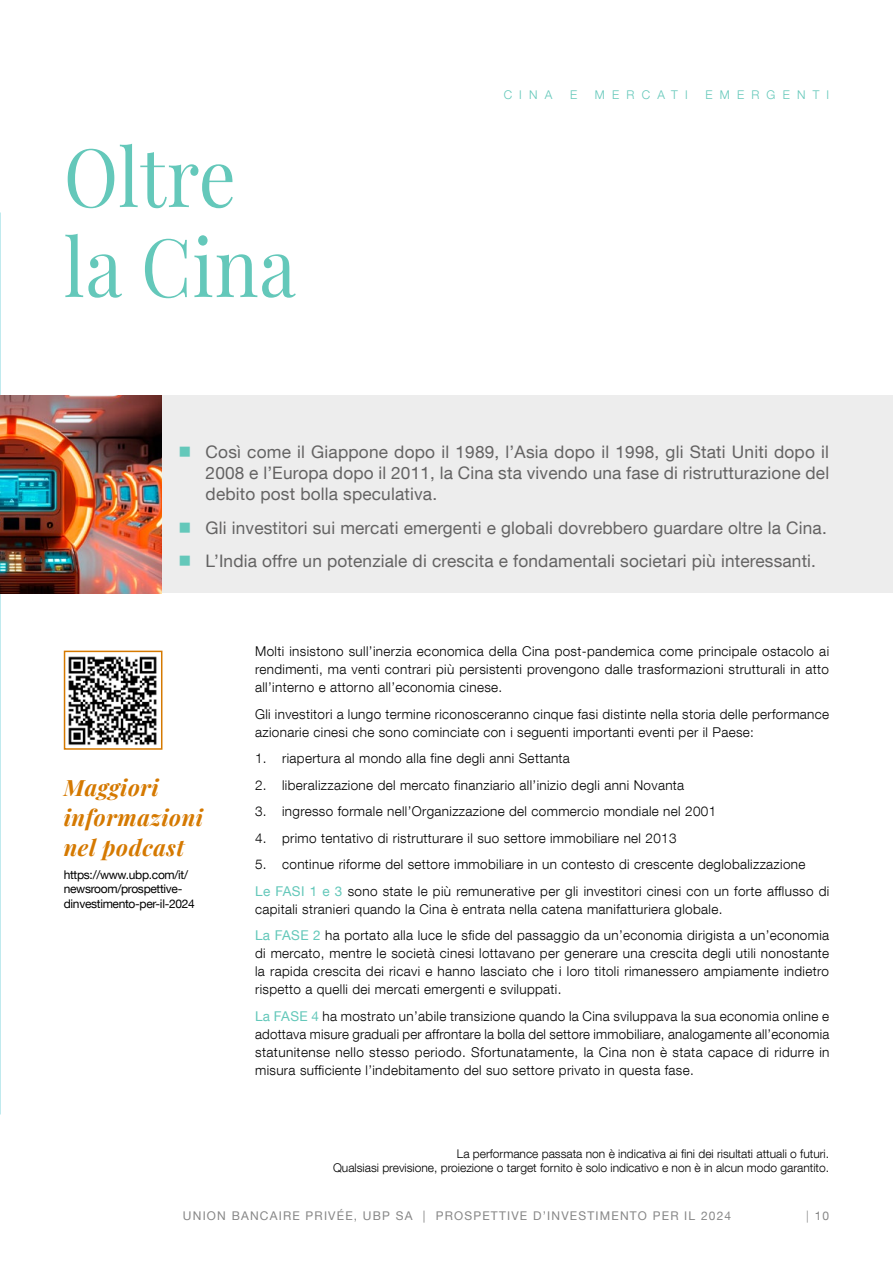
<style>
.page{position:relative;width:893px;height:1263px;background:#fff}
.page>*{position:absolute;margin:0;border:0;box-sizing:border-box;transform-origin:0 0}
.t1{font:80.85px/90px "Playfair Display";letter-spacing:.01em;color:#64c8ba;scale:.91 1}
.t2{font:italic 700 22.5px/30px "Playfair Display";letter-spacing:.025em;color:#d57900}
.t3{font:17.25px/21px "Helvetica Neue LT Com";letter-spacing:.01em;color:#646363;text-align:justify}
.t4{font:300 13.5px/18px "Helvetica Neue LT Com";letter-spacing:.025em;color:#000;text-align:justify}
.t5{font:300 12px/14.4px "Helvetica Neue LT Com";color:#000;text-align:right}
.t6{font:12px/14.4px "Helvetica Neue LT Com";letter-spacing:-.025em;color:#000}
.t7{font:12px "Helvetica Neue LT Com";letter-spacing:.1em;color:#878787}
.t8{font:300 12px "Helvetica Neue LT Com";letter-spacing:.6em;color:#64c8ba}
.s1{font-weight:400;color:#64c8ba}
.s2{font-weight:300}
</style>
<div class="page">
<div style="left:0;top:395px;width:893px;height:198px;background:#ededed"></div>
<img style="left:0;top:395px;width:162px;height:198px">
<img style="left:68px;top:656px;width:89px;height:89px">
<div style="left:64px;top:651px;width:98px;height:99px;border:2px solid #d57900"></div>
<h1 class="t1" style="left:64px;top:125px;width:256px">Oltre la Cina</h1>
<p class="t8" style="left:504px;top:87px;width:50px">CINA</p>
<p class="t8" style="left:570px;top:87px;width:9px">E</p>
<p class="t8" style="left:595px;top:87px;width:94px">MERCATI</p>
<p class="t8" style="left:706px;top:87px;width:125px">EMERGENTI</p>
<p class="t3" style="left:206px;top:441px;width:625px">Così come il Giappone dopo il 1989, l’Asia dopo il 1998, gli Stati Uniti dopo il 2008 e l’Europa dopo il 2011, la Cina sta vivendo una fase di ristrutturazione del debito post bolla speculativa.</p>
<p class="t3" style="left:206px;top:510px;width:623px;line-height:33.8px">Gli investitori sui mercati emergenti e globali dovrebbero guardare oltre la Cina.<br>L’India offre un potenziale di crescita e fondamentali societari più interessanti.</p>
<h2 class="t2" style="left:64px;top:770px;width:141px">Maggiori informazioni nel podcast</h2>
<p class="t6" style="left:64px;top:867px;width:133px">https://www.ubp.com/it/ newsroom/prospettive&shy;dinvestimento-per-il-2024</p>
<p class="t4" style="left:255px;top:642px;width:575px">Molti insistono sull’inerzia economica della Cina post-pandemica come principale ostacolo ai rendimenti, ma venti contrari più persistenti provengono dalle trasformazioni strutturali in atto all’interno e attorno all’economia cinese.</p>
<p class="t4" style="left:255px;top:704px;width:576px">Gli investitori a lungo termine riconosceranno cinque fasi distinte nella storia delle performance azionarie cinesi che sono cominciate con i seguenti importanti eventi per il Paese:</p>
<p class="t4" style="left:255px;top:749px;width:316px">1. riapertura al mondo alla fine degli anni Settanta</p>
<p class="t4" style="left:255px;top:775px;width:431px">2. liberalizzazione del mercato finanziario all’inizio degli anni Novanta</p>
<p class="t4" style="left:255px;top:802px;width:463px">3. ingresso formale nell’Organizzazione del commercio mondiale nel 2001</p>
<p class="t4" style="left:255px;top:828px;width:423px">4. primo tentativo di ristrutturare il suo settore immobiliare nel 2013</p>
<p class="t4" style="left:255px;top:851px;width:576px;line-height:26.5px">5. continue riforme del settore immobiliare in un contesto di crescente deglobalizzazione<br><span class="s1">Le FASI 1 e 3</span> sono state le più remunerative per gli investitori cinesi con un forte afflusso di</p>
<p class="t4" style="left:255px;top:895px;width:576px;line-height:26.5px">capitali stranieri quando la Cina è entrata nella catena manifatturiera globale.<br><span class="s1">La FASE 2</span> ha portato alla luce le sfide del passaggio da un’economia dirigista a un’economia</p>
<p class="t4" style="left:255px;top:944px;width:576px">di mercato, mentre le società cinesi lottavano per generare una crescita degli utili nonostante la rapida crescita dei ricavi e hanno lasciato che i loro titoli rimanessero ampiamente indietro rispetto a quelli dei mercati emergenti e sviluppati.</p>
<p class="t4" style="left:255px;top:1006px;width:576px"><span class="s1">La FASE 4</span> ha mostrato un’abile transizione quando la Cina sviluppava la sua economia online e adottava misure graduali per affrontare la bolla del settore immobiliare, analogamente all’economia statunitense nello stesso periodo. Sfortunatamente, la Cina non è stata capace di ridurre in misura sufficiente l’indebitamento del suo settore privato in questa fase.</p>
<p class="t5" style="left:333px;top:1146px;width:498px">La performance passata non è indicativa ai fini dei risultati attuali o futuri.<br>Qualsiasi previsione, proiezione o target fornito è solo indicativo e non è in alcun modo garantito.</p>
<p class="t7" style="left:183px;top:1209px;width:550px">UNION BANCAIRE PRIVÉE, UBP SA | PROSPETTIVE D’INVESTIMENTO PER IL 2024</p>
<p class="t7" style="left:806px;top:1209px;width:24px"><span class="s2">|</span> 10</p>
</div>
